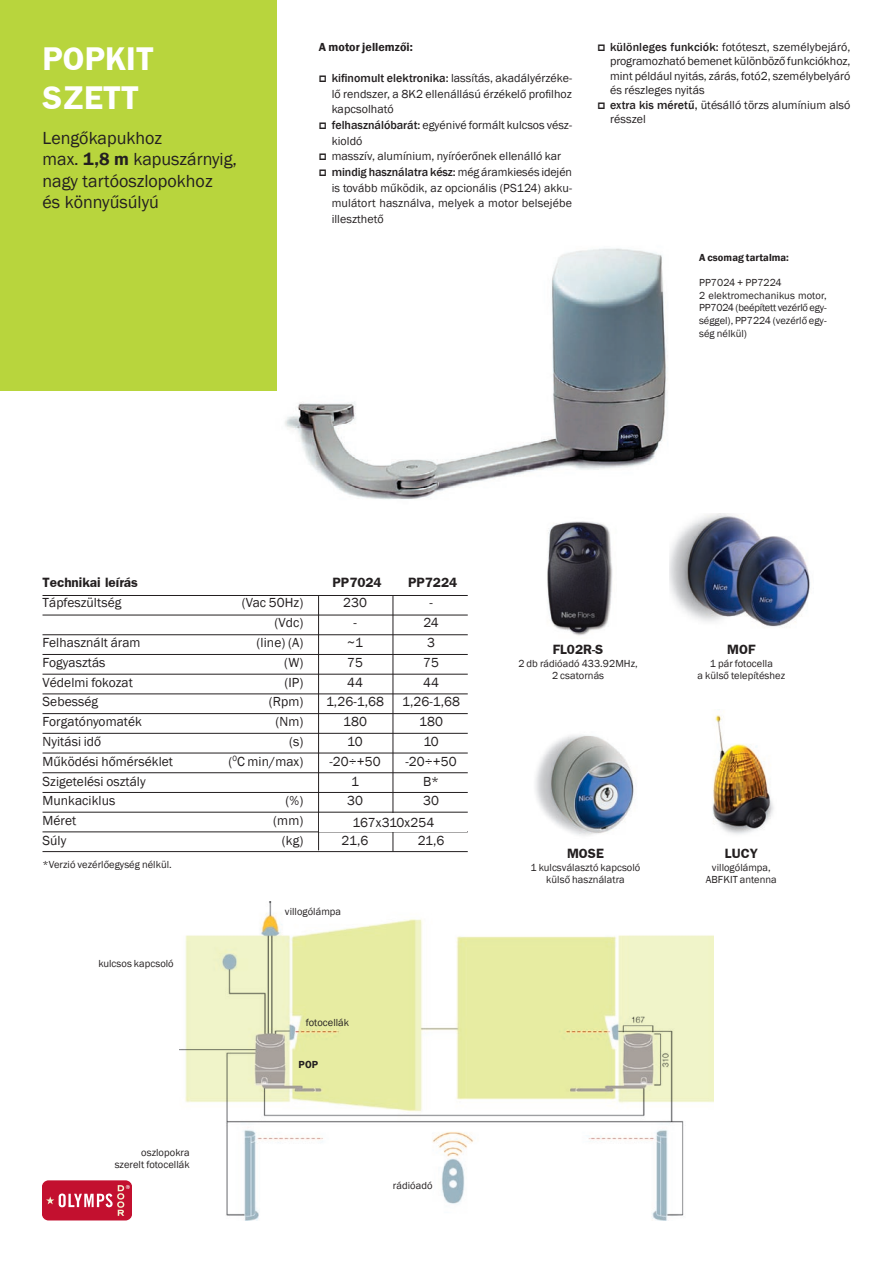
<style>
.page{position:relative;width:893px;height:1263px;background:#fff}
.page>*{position:absolute;margin:0;border:0;box-sizing:border-box;transform-origin:0 0}
.t1{font:700 33px/39.6px "Frankfurt Gothic";color:#fff}
.t2{font:18px/21.6px "Franklin Gothic";color:#231f20}
.t3{font:13.5px/19.8px "Franklin Gothic";letter-spacing:.005em;color:#231f20;text-align:right}
.t4{font:700 13.5px "Frankfurt Gothic";color:#231f20}
.t5{font:12px/15.6px "Franklin Gothic";letter-spacing:.005em;color:#231f20}
.t6{font:600 12px "Franklin Gothic";letter-spacing:.005em;color:#231f20}
.t7{font:10.5px/12.6px "Franklin Gothic";letter-spacing:.005em;color:#231f20;text-align:center}
.t8{font:600 10.5px "Franklin Gothic";letter-spacing:.005em;color:#231f20}
.s1{font-weight:600}
.s2{font-weight:500}
</style>
<div class="page">
<div style="left:43px;top:1180px;width:88px;height:40px;background:#c3102f;border-radius:7px"></div>
<svg style="left:46px;top:1185px;width:84px;height:31px"></svg>
<img style="left:276px;top:212px;width:390px;height:288px">
<img style="left:547px;top:521px;width:66px;height:115px">
<img style="left:670px;top:513px;width:140px;height:114px">
<div style="left:0;top:0;width:276px;height:391px;background:#b8d53d"></div>
<img style="left:179px;top:901px;width:535px;height:319px">
<hr style="left:43px;top:595px;width:425px;height:1px;background:#231f20">
<hr style="left:43px;top:615px;width:425px;height:1px;background:#231f20">
<hr style="left:43px;top:634px;width:425px;height:1px;background:#231f20">
<hr style="left:43px;top:654px;width:425px;height:1px;background:#231f20">
<hr style="left:43px;top:674px;width:425px;height:1px;background:#231f20">
<hr style="left:43px;top:693px;width:425px;height:1px;background:#231f20">
<hr style="left:43px;top:713px;width:425px;height:1px;background:#231f20">
<hr style="left:43px;top:733px;width:425px;height:1px;background:#231f20">
<hr style="left:43px;top:753px;width:425px;height:1px;background:#231f20">
<hr style="left:43px;top:772px;width:425px;height:1px;background:#231f20">
<hr style="left:43px;top:792px;width:425px;height:1px;background:#231f20">
<hr style="left:43px;top:812px;width:425px;height:1px;background:#231f20">
<hr style="left:43px;top:831px;width:425px;height:1px;background:#231f20">
<hr style="left:43px;top:851px;width:425px;height:1px;background:#231f20">
<hr style="left:318px;top:596px;width:1px;height:254px;background:#231f20">
<hr style="left:393px;top:596px;width:1px;height:255px;background:#231f20">
<img style="left:535px;top:735px;width:99px;height:101px">
<img style="left:712px;top:715px;width:62px;height:120px">
<div style="left:320px;top:813px;width:147px;height:18px;background:#fff"></div>
<h1 class="t1" style="left:43px;top:38px;width:113px">POPKIT<br>SZETT</h1>
<h2 class="t2" style="left:43px;top:127px;width:196px">Lengőkapukhoz<br>max. <span class="s1">1,8 m</span> kapuszárnyig, nagy tartóoszlopokhoz<br>és könnyűsúlyú</h2>
<p class="t6" style="left:319px;top:40px;width:96px">A motor jellemzői:</p>
<p class="t5" style="left:332px;top:71px;width:242px"><span class="s2">kifinomult elektronika:</span> lassítás, akadályérzéke&shy;lő rendszer, a 8K2 ellenállású érzékelő profilhoz kapcsolható<br><span class="s2">felhasználóbarát:</span> egyénivé formált kulcsos vész&shy;kioldó<br>masszív, alumínium, nyíróerőnek ellenálló kar <span class="s2">mindig használatra kész:</span> még áramkiesés idején is tovább működik, az opcionális (PS124) akku&shy;mulátort használva, melyek a motor belsejébe illeszthető</p>
<p class="t5" style="left:610px;top:40px;width:242px;line-height:14.4px"><span class="s2">különleges funkciók:</span> fotóteszt, személybejáró, programozható bemenet különböző funkciókhoz, mint például nyitás, zárás, fotó2, személybelyáró és részleges nyitás<br><span class="s2">extra kis méretű,</span> ütésálló törzs alumínium alsó résszel</p>
<p class="t8" style="left:699px;top:251px;width:91px">A csomag tartalma:</p>
<p class="t7" style="left:699px;top:277px;width:129px;text-align:left">PP7024 + PP7224<br>2 elektromechanikus motor,<br>PP7024 (beépített vezérlő egy&shy;séggel), PP7224 (vezérlő egy&shy;ség nélkül)</p>
<p class="t4" style="left:43px;top:575px;width:97px">Technikai leírás</p>
<p class="t3" style="left:43px;top:593px;width:80px">Tápfeszültség</p>
<p class="t3" style="left:43px;top:633px;width:132px;text-align:left">Felhasznált áram<br>Fogyasztás<br>Védelmi fokozat<br>Sebesség<br>Forgatónyomaték<br>Nyitási idő<br>Működési hőmérséklet<br>Szigetelési osztály<br>Munkaciklus<br>Méret<br>Súly</p>
<p class="t4" style="left:553px;top:642px;width:52px">FL02R-S</p>
<p class="t4" style="left:333px;top:575px;width:51px">PP7024</p>
<p class="t4" style="left:408px;top:575px;width:51px">PP7224</p>
<p class="t3" style="left:228px;top:593px;width:76px">(Vac 50Hz) (Vdc)<br>(line) (A)<br>(W)<br>(IP)<br>(Rpm)<br>(Nm)<br>(s)<br>(<sup>0</sup>C min/max)</p>
<p class="t3" style="left:273px;top:791px;width:32px">(%) (mm) (kg)</p>
<p class="t3" style="left:326px;top:593px;width:59px;text-align:center">230<br>-<br>~1<br>75<br>44<br>1,26-1,68<br>180<br>10 -20÷+50<br>1<br>30</p>
<p class="t3" style="left:342px;top:831px;width:28px">21,6</p>
<p class="t3" style="left:402px;top:593px;width:59px;text-align:center">-<br>24<br>3<br>75<br>44<br>1,26-1,68<br>180<br>10 -20÷+50<br>B*<br>30</p>
<p class="t3" style="left:418px;top:831px;width:28px">21,6</p>
<p class="t7" style="left:518px;top:657px;width:121px">2 db rádióadó 433.92MHz,<br>2 csatornás</p>
<p class="t3" style="left:352px;top:813px;width:83px">167x310x254</p>
<p class="t4" style="left:567px;top:846px;width:38px">MOSE</p>
<p class="t7" style="left:531px;top:861px;width:111px">1 kulcsválasztó kapcsoló külső használatra</p>
<p class="t7" style="left:43px;top:858px;width:131px">*Verzió vezérlőegység nélkül.</p>
<p class="t7" style="left:98px;top:957px;width:77px">kulcsos kapcsoló</p>
<p class="t7" style="left:115px;top:1146px;width:77px;text-align:right">oszlopokra szerelt fotocellák</p>
<p class="t7" style="left:285px;top:906px;width:58px">villogólámpa</p>
<p class="t7" style="left:306px;top:1017px;width:45px">fotocellák</p>
<p class="t8" style="left:299px;top:1058px;width:21px">POP</p>
<p class="t7" style="left:393px;top:1179px;width:41px">rádióadó</p>
<p class="t4" style="left:727px;top:642px;width:30px">MOF</p>
<p class="t7" style="left:697px;top:657px;width:89px">1 pár fotocella<br>a külső telepítéshez</p>
<p class="t4" style="left:725px;top:846px;width:34px">LUCY</p>
<p class="t7" style="left:706px;top:861px;width:72px">villogólámpa,<br>ABFKIT antenna</p>
</div>
